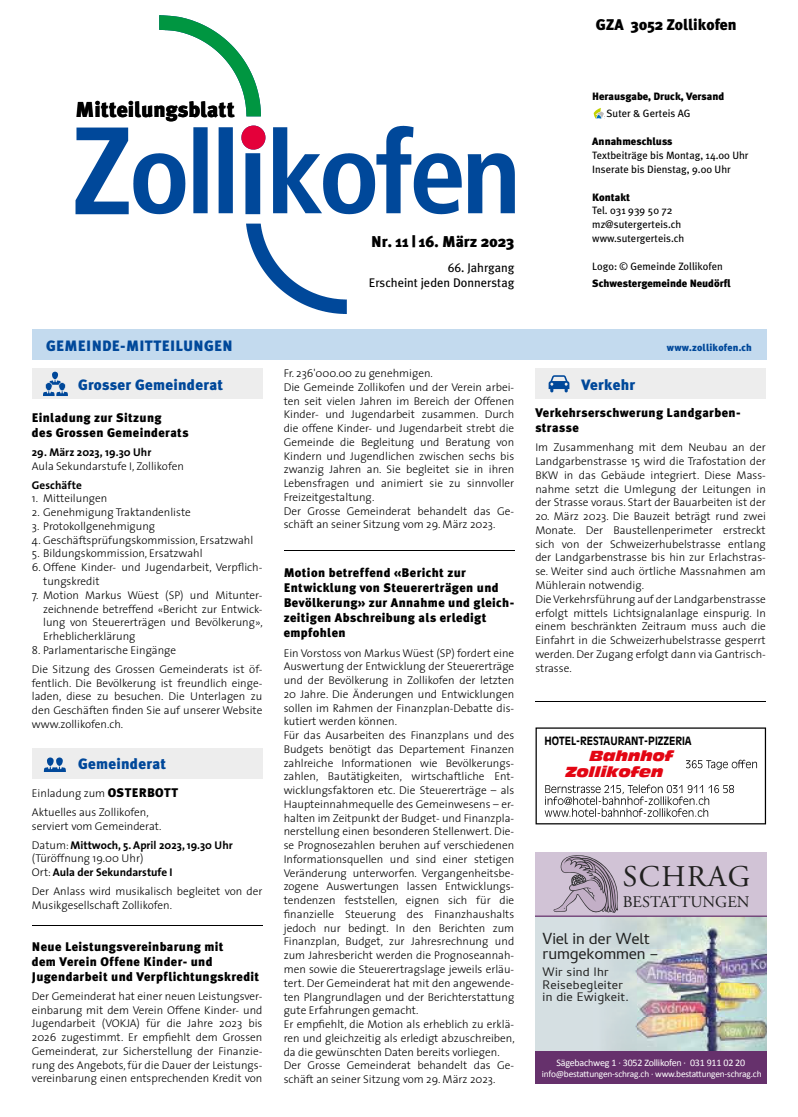
<style>
.page{position:relative;width:798px;height:1117px;background:#fff}
.page>*{position:absolute;margin:0;border:0;box-sizing:border-box;transform-origin:0 0}
.t1{font:30px "Adobe Garamond";letter-spacing:.05em;color:#20201f}
.t2{font:900 21.5px "Meta Plus";color:#000}
.t3{font:16.25px/15px "Cambay";letter-spacing:-.01em;color:#20201f}
.t4{font:16.25px "Adobe Garamond";color:#20201f}
.t5{font:900 15.62px "Meta Plus";color:#000}
.t6{font:900 15.5px "Meta Plus";color:#000}
.t7{font:900 15px "Meta Plus";letter-spacing:.02em;color:#00489a}
.t8{font:italic 14.25px/16px "Antique Olive Nord";color:#e30613}
.t9{font:900 12.5px/15px "Meta Plus";letter-spacing:.03em;color:#000}
.t10{font:12.5px/12.5px "Cambay";letter-spacing:.02em;color:#20201f}
.t11{font:12.5px/15px "Meta Plus";color:#000;text-align:right}
.t12{font:300 11.25px/13.8px "The Sans";color:#000}
.t13{font:700 11.25px "The Sans";letter-spacing:.005em;color:#000}
.t14{font:700 11.25px "Antique Olive";color:#000;scale:.9 1}
.t15{font:10.62px/13.8px "Meta Plus";color:#000}
.t16{font:900 10.62px "Meta Plus";color:#000}
.t17{font:10px "Calibri";letter-spacing:-.02em;color:#fff}
.t18{font:900 10px "Meta Plus";letter-spacing:.02em;color:#00489a}
.t19{font:9.38px "Calibri";letter-spacing:-.02em;color:#fff}
.s1{font-family:"Meta Plus";font-weight:900;font-size:12.5px}
.s2{font-weight:700}
</style>
<div class="page">
<svg style="left:75px;top:116px;width:439px;height:198px"></svg>
<svg style="left:241px;top:125px;width:24px;height:25px"></svg>
<svg style="left:159px;top:15px;width:102px;height:101px"></svg>
<svg style="left:593px;top:108px;width:10px;height:11px"></svg>
<img style="left:363px;top:227px;width:151px;height:69px">
<div style="left:32px;top:330px;width:733px;height:30px;background:#c3daee"></div>
<svg style="left:535px;top:727px;width:230px;height:97px"></svg>
<hr style="left:535px;top:700px;width:230px;height:1px;background:#000">
<img style="left:535px;top:852px;width:230px;height:230px">
<div style="left:32px;top:748px;width:230px;height:30px;background:#ededed"></div>
<svg style="left:44px;top:757px;width:22px;height:14px"></svg>
<div style="left:32px;top:369px;width:230px;height:30px;background:#ededed"></div>
<svg style="left:43px;top:371px;width:25px;height:25px"></svg>
<div style="left:535px;top:369px;width:230px;height:30px;background:#ededed"></div>
<svg style="left:548px;top:375px;width:21px;height:18px"></svg>
<hr style="left:283px;top:550px;width:231px;height:1px;background:#000">
<hr style="left:32px;top:925px;width:230px;height:1px;background:#000">
<h2 class="t2" style="left:76px;top:97px;width:161px">Mitteilungsblatt</h2>
<h3 class="t5" style="left:371px;top:232px;width:144px">Nr. 11 | 16. März 2023</h3>
<p class="t11" style="left:369px;top:260px;width:147px">66. Jahrgang<br>Erscheint jeden Donnerstag</p>
<h3 class="t6" style="left:595px;top:15px;width:142px">GZA 3052 Zollikofen</h3>
<p class="t16" style="left:592px;top:90px;width:133px">Herausgabe, Druck, Versand</p>
<p class="t15" style="left:606px;top:107px;width:85px">Suter &amp; Gerteis AG</p>
<p class="t16" style="left:592px;top:135px;width:82px">Annahmeschluss</p>
<p class="t15" style="left:592px;top:148px;width:158px">Textbeiträge bis Montag, 14.00 Uhr<br>Inserate bis Dienstag, 9.00 Uhr</p>
<p class="t16" style="left:592px;top:191px;width:39px">Kontakt</p>
<p class="t15" style="left:592px;top:204px;width:93px">Tel. 031 939 50 72 mz@sutergerteis.ch www.sutergerteis.ch</p>
<p class="t15" style="left:592px;top:259px;width:132px">Logo: © Gemeinde Zollikofen</p>
<p class="t16" style="left:592px;top:277px;width:140px">Schwestergemeinde Neudörfl</p>
<h3 class="t7" style="left:46px;top:336px;width:188px">GEMEINDE-MITTEILUNGEN</h3>
<p class="t18" style="left:666px;top:341px;width:86px">www.zollikofen.ch</p>
<h3 class="t7" style="left:78px;top:375px;width:147px">Grosser Gemeinderat</h3>
<p class="t9" style="left:32px;top:410px;width:158px">Einladung zur Sitzung<br>des Grossen Gemeinderats</p>
<p class="t13" style="left:32px;top:442px;width:121px">29. März 2023, 19.30 Uhr</p>
<p class="t12" style="left:32px;top:458px;width:153px">Aula Sekundarstufe I, Zollikofen</p>
<p class="t13" style="left:32px;top:475px;width:51px">Geschäfte</p>
<p class="t12" style="left:32px;top:491px;width:77px">1. Mitteilungen</p>
<p class="t12" style="left:32px;top:505px;width:160px">2. Genehmigung Traktandenliste</p>
<p class="t12" style="left:32px;top:519px;width:125px">3. Protokollgenehmigung</p>
<p class="t12" style="left:32px;top:532px;width:223px">4. Geschäftsprüfungskommission, Ersatzwahl</p>
<p class="t12" style="left:32px;top:546px;width:172px">5. Bildungskommission, Ersatzwahl</p>
<p class="t12" style="left:43px;top:560px;width:221px;text-indent:-11px">6. Offene Kinder- und Jugendarbeit, Verpflich&shy;tungskredit</p>
<p class="t12" style="left:43px;top:587px;width:221px;text-align:justify;text-indent:-11px">7. Motion Markus Wüest (SP) und Mitunter&shy;zeichnende betreffend «Bericht zur Entwick&shy;lung von Steuererträgen und Bevölkerung», Erheblicherklärung</p>
<p class="t12" style="left:32px;top:640px;width:232px;line-height:19.1px">8. Parlamentarische Eingänge<br>Die Sitzung des Grossen Gemeinderats ist öf-</p>
<p class="t12" style="left:32px;top:675px;width:232px;text-align:justify">fentlich. Die Bevölkerung ist freundlich einge&shy;laden, diese zu besuchen. Die Unterlagen zu den Geschäften finden Sie auf unserer Website www.zollikofen.ch.</p>
<h3 class="t7" style="left:78px;top:754px;width:90px">Gemeinderat</h3>
<p class="t12" style="left:32px;top:782px;width:148px;line-height:19.1px">Einladung zum <span class="s1">OSTERBOTT<br></span>Aktuelles aus Zollikofen,</p>
<p class="t12" style="left:32px;top:815px;width:202px;line-height:19.1px">serviert vom Gemeinderat.<br>Datum: <span class="s2">Mittwoch, 5. April 2023, 19.30 Uhr</span></p>
<p class="t12" style="left:32px;top:851px;width:142px">(Türöffnung 19.00 Uhr)<br>Ort: <span class="s2">Aula der Sekundarstufe I</span></p>
<p class="t12" style="left:32px;top:884px;width:232px">Der Anlass wird musikalisch begleitet von der<br>Musikgesellschaft Zollikofen.</p>
<p class="t9" style="left:32px;top:938px;width:229px">Neue Leistungsvereinbarung mit<br>dem Verein Offene Kinder- und<br>Jugendarbeit und Verpflichtungskredit</p>
<p class="t12" style="left:32px;top:988px;width:232px;text-align:justify">Der Gemeinderat hat einer neuen Leistungsver&shy;einbarung mit dem Verein Offene Kinder- und Jugendarbeit (VOKJA) für die Jahre 2023 bis 2026 zugestimmt. Er empfiehlt dem Grossen Gemeinderat, zur Sicherstellung der Finanzie&shy;rung des Angebots, für die Dauer der Leistungs&shy;vereinbarung einen entsprechenden Kredit von</p>
<p class="t12" style="left:283px;top:366px;width:232px">Fr. 236'000.00 zu genehmigen.<br>Die Gemeinde Zollikofen und der Verein arbei&shy;ten seit vielen Jahren im Bereich der Offenen Kinder- und Jugendarbeit zusammen. Durch die offene Kinder- und Jugendarbeit strebt die Gemeinde die Begleitung und Beratung von Kindern und Jugendlichen zwischen sechs bis zwanzig Jahren an. Sie begleitet sie in ihren Lebensfragen und animiert sie zu sinnvoller Freizeitgestaltung.<br>Der Grosse Gemeinderat behandelt das Ge&shy;schäft an seiner Sitzung vom 29. März 2023.</p>
<p class="t9" style="left:283px;top:565px;width:232px">Motion betreffend «Bericht zur<br>Entwicklung von Steuererträgen und<br>Bevölkerung» zur Annahme und gleich&shy;zeitigen Abschreibung als erledigt empfohlen</p>
<p class="t12" style="left:283px;top:645px;width:232px">Ein Vorstoss von Markus Wüest (SP) fordert eine Auswertung der Entwicklung der Steuererträge und der Bevölkerung in Zollikofen der letzten 20 Jahre. Die Änderungen und Entwicklungen sollen im Rahmen der Finanzplan-Debatte dis&shy;kutiert werden können.<br>Für das Ausarbeiten des Finanzplans und des Budgets benötigt das Departement Finanzen zahlreiche Informationen wie Bevölkerungs&shy;zahlen, Bautätigkeiten, wirtschaftliche Ent&shy;wicklungsfaktoren etc. Die Steuererträge – als Haupteinnahmequelle des Gemeinwesens – er&shy;halten im Zeitpunkt der Budget- und Finanzpla&shy;nerstellung einen besonderen Stellenwert. Die&shy;se Prognosezahlen beruhen auf verschiedenen Informationsquellen und sind einer stetigen Veränderung unterworfen. Vergangenheitsbe&shy;zogene Auswertungen lassen Entwicklungs&shy;tendenzen feststellen, eignen sich für die finanzielle Steuerung des Finanzhaushalts jedoch nur bedingt. In den Berichten zum Finanzplan, Budget, zur Jahresrechnung und zum Jahresbericht werden die Prognoseannah&shy;men sowie die Steuerertragslage jeweils erläu&shy;tert. Der Gemeinderat hat mit den angewende&shy;ten Plangrundlagen und der Berichterstattung gute Erfahrungen gemacht.<br>Er empfiehlt, die Motion als erheblich zu erklä&shy;ren und gleichzeitig als erledigt abzuschreiben, da die gewünschten Daten bereits vorliegen.<br>Der Grosse Gemeinderat behandelt das Ge&shy;schäft an seiner Sitzung vom 29. März 2023.</p>
<h3 class="t7" style="left:581px;top:375px;width:55px">Verkehr</h3>
<p class="t9" style="left:535px;top:405px;width:207px">Verkehrserschwerung Landgarben&shy;strasse</p>
<p class="t12" style="left:535px;top:440px;width:232px;text-align:justify">Im Zusammenhang mit dem Neubau an der Landgarbenstrasse 15 wird die Trafostation der BKW in das Gebäude integriert. Diese Mass&shy;nahme setzt die Umlegung der Leitungen in der Strasse voraus. Start der Bauarbeiten ist der</p>
<p class="t12" style="left:535px;top:509px;width:232px">20. März 2023. Die Bauzeit beträgt rund zwei Monate. Der Baustellenperimeter erstreckt sich von der Schweizerhubelstrasse entlang der Landgarbenstrasse bis hin zur Erlachstras&shy;se. Weiter sind auch örtliche Massnahmen am Mühlerain notwendig.<br>Die Verkehrsführung auf der Landgarbenstrasse erfolgt mittels Lichtsignalanlage einspurig. In einem beschränkten Zeitraum muss auch die Einfahrt in die Schweizerhubelstrasse gesperrt werden. Der Zugang erfolgt dann via Gantrisch&shy;strasse.</p>
<p class="t14" style="left:544px;top:733px;width:165px">HOTEL-RESTAURANT-PIZZERIA</p>
<p class="t8" style="left:565px;top:747px;width:109px;text-indent:24px">Bahnhof<br>Zollikofen</p>
<h1 class="t1" style="left:622px;top:859px;width:129px">SCHRAG</h1>
<h3 class="t4" style="left:622px;top:892px;width:128px">BESTATTUNGEN</h3>
<h3 class="t3" style="left:542px;top:930px;width:117px">Viel in der Welt rumgekommen –</h3>
<p class="t10" style="left:542px;top:965px;width:88px">Wir sind Ihr<br>Reisebegleiter in die Ewigkeit.</p>
<p class="t17" style="left:556px;top:1056px;width:190px">Sägebachweg 1 · 3052 Zollikofen · 031 911 02 20</p>
<p class="t19" style="left:541px;top:1067px;width:221px">info@bestattungen-schrag.ch · www.bestattungen-schrag.ch</p>
</div>
